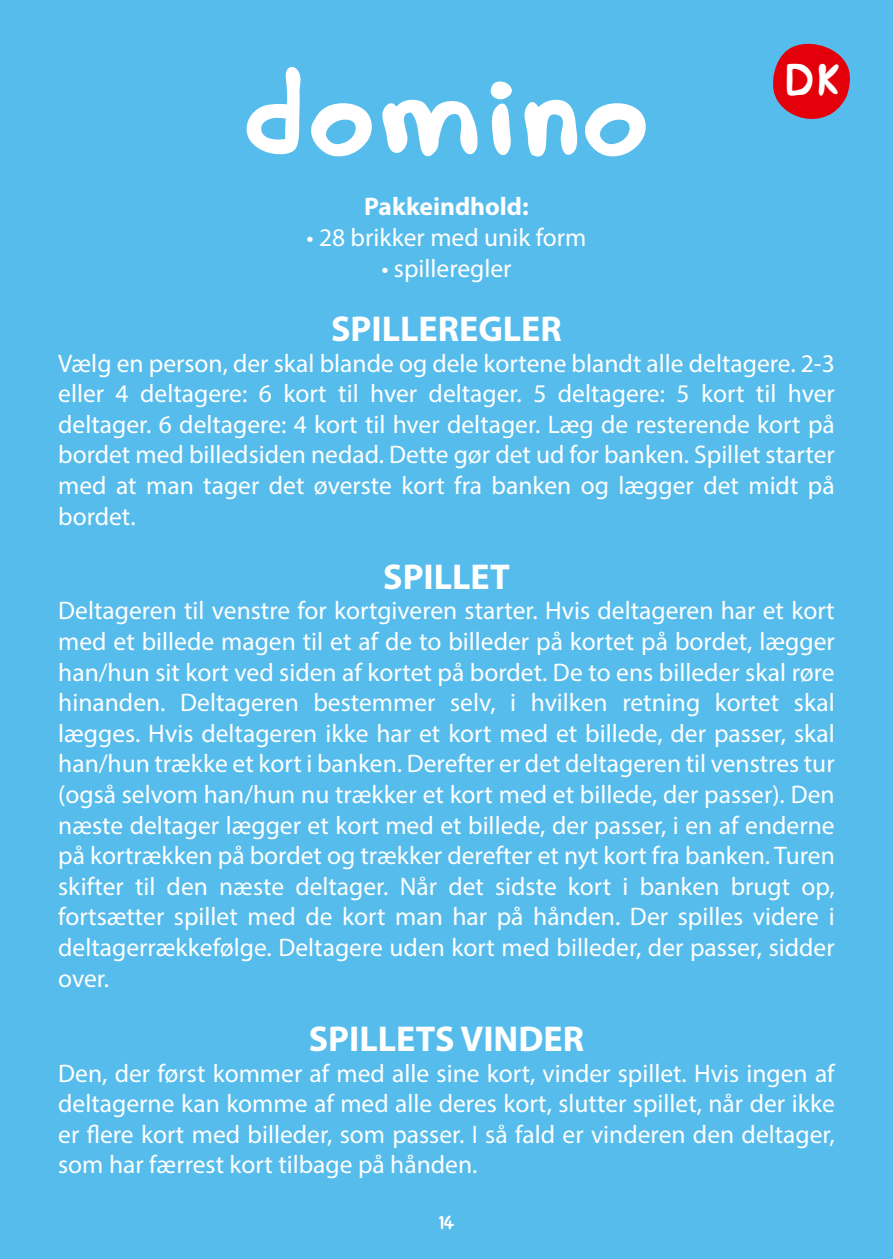
<style>
.page{position:relative;width:893px;height:1259px;background:#55bcec}
.page>*{position:absolute;margin:0;border:0;box-sizing:border-box;transform-origin:0 0}
.t1{font:700 144px "Peppa";color:#fff}
.t2{font:700 45.3px "Peppa";color:#fff}
.t3{font:700 36px "Myriad Pro";color:#fff}
.t4{font:25.5px/30.6px "Myriad Pro";color:#fff;text-align:justify}
.t5{font:700 25.5px "Myriad Pro";color:#fff}
.t6{font:700 21px "Peppa";color:#fff}
</style>
<div class="page">
<svg style="left:773px;top:43px;width:77px;height:76px"></svg>
<h1 class="t1" style="left:242px;top:17px;width:411px">domino</h1>
<h2 class="t2" style="left:787px;top:52px;width:55px">DK</h2>
<p class="t5" style="left:364px;top:190px;width:166px">Pakkeindhold:</p>
<p class="t4" style="left:306px;top:222px;width:282px">• 28 brikker med unik form</p>
<p class="t4" style="left:381px;top:252px;width:132px">• spilleregler</p>
<h3 class="t3" style="left:331px;top:305px;width:232px">SPILLEREGLER</h3>
<p class="t4" style="left:58px;top:347px;width:778px">Vælg en person, der skal blande og dele kortene blandt alle deltagere. 2-3 eller 4 deltagere: 6 kort til hver deltager. 5 deltagere: 5 kort til hver deltager. 6 deltagere: 4 kort til hver deltager. Læg de resterende kort på bordet med billedsiden nedad. Dette gør det ud for banken. Spillet starter med at man tager det øverste kort fra banken og lægger det midt på bordet.</p>
<h3 class="t3" style="left:383px;top:553px;width:128px">SPILLET</h3>
<p class="t4" style="left:58px;top:595px;width:778px">Deltageren til venstre for kortgiveren starter. Hvis deltageren har et kort med et billede magen til et af de to billeder på kortet på bordet, lægger han/hun sit kort ved siden af kortet på bordet. De to ens billeder skal røre hinanden. Deltageren bestemmer selv, i hvilken retning kortet skal lægges. Hvis deltageren ikke har et kort med et billede, der passer, skal han/hun trække et kort i banken. Derefter er det deltageren til venstres tur (også selvom han/hun nu trækker et kort med et billede, der passer). Den næste deltager lægger et kort med et billede, der passer, i en af enderne på kortrækken på bordet og trækker derefter et nyt kort fra banken. Turen skifter til den næste deltager. Når det sidste kort i banken brugt op, fortsætter spillet med de kort man har på hånden. Der spilles videre i deltagerrækkefølge. Deltagere uden kort med billeder, der passer, sidder over.</p>
<h3 class="t3" style="left:309px;top:1015px;width:277px">SPILLETS VINDER</h3>
<p class="t4" style="left:58px;top:1057px;width:778px">Den, der først kommer af med alle sine kort, vinder spillet. Hvis ingen af deltagerne kan komme af med alle deres kort, slutter spillet, når der ikke er ere kort med billeder, som passer. I så fald er vinderen den deltager, som har færrest kort tilbage på hånden.</p>
<p class="t6" style="left:438px;top:1209px;width:18px">14</p>
</div>
